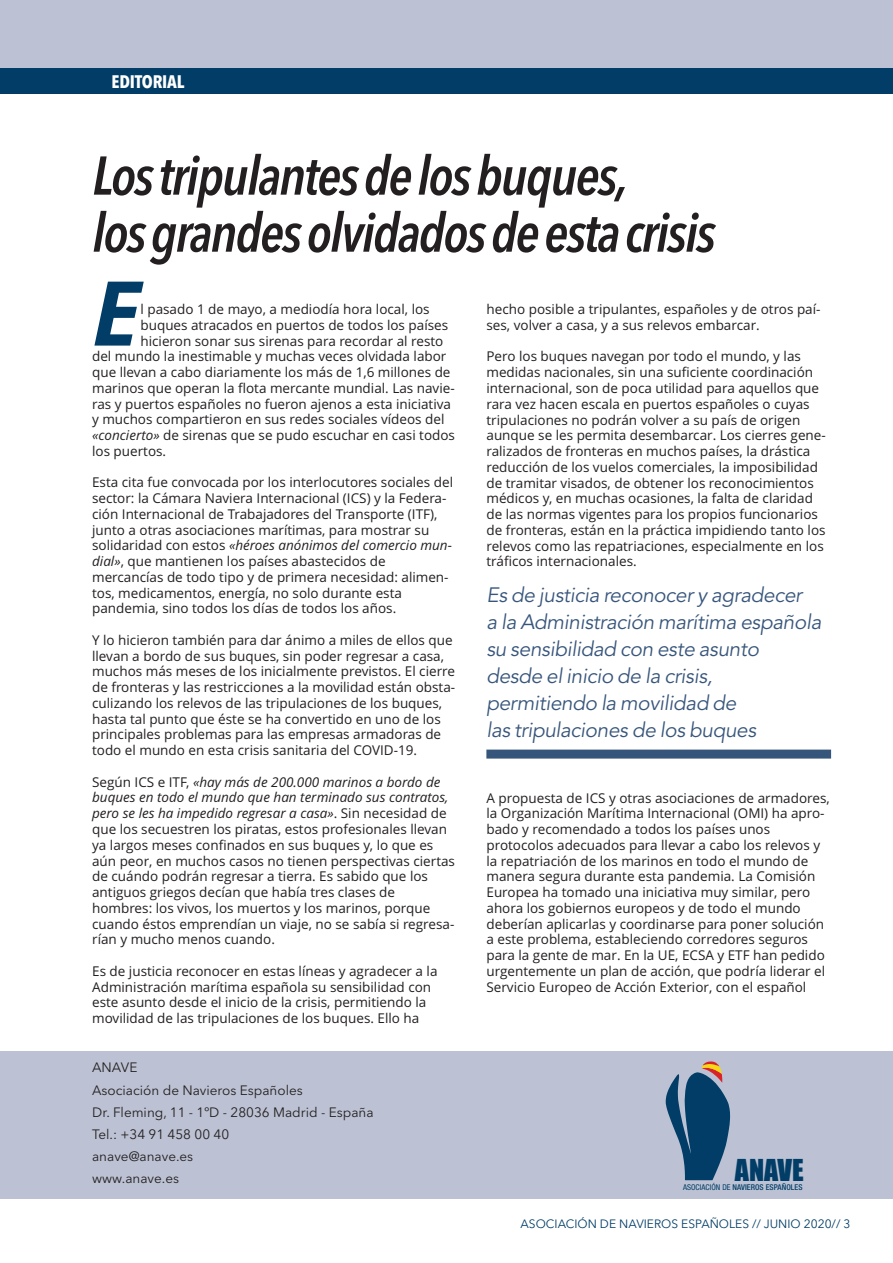
<style>
.page{position:relative;width:893px;height:1263px;background:#fff}
.page>*{position:absolute;margin:0;border:0;box-sizing:border-box;transform-origin:0 0}
.t1{font:italic 700 89.55px "Open Sans";color:#013d66}
.t2{font:italic 600 54px/57px "Avenir Next Condensed";letter-spacing:-.035em;color:#231f20}
.t3{font:27.9px "Impact";letter-spacing:-.005em;color:#013d66}
.t4{font:italic 20.7px/27px "Avenir";letter-spacing:-.015em;color:#38567c}
.t5{font:700 18px "Avenir Next Condensed";letter-spacing:-.01em;color:#fff}
.t6{font:13.5px/15.8px "Open Sans";color:#231f20}
.t7{font:13.5px/22.2px "Avenir Next";color:#231f20}
.t8{font:12px "Avenir Next";color:#013d66}
.t9{font:500 condensed 7.95px "Helvetica Neue LT Std";letter-spacing:.005em;color:#013d66}
.s1{font-style:italic}
.s2{font-weight:400}
</style>
<div class="page">
<div style="left:0;top:0;width:893px;height:94px;background:#bcc2d3"></div>
<div style="left:0;top:1051px;width:893px;height:148px;background:#bcc2d3"></div>
<div style="left:0;top:68px;width:893px;height:26px;background:#013d66"></div>
<svg style="left:666px;top:1061px;width:64px;height:119px"></svg>
<div style="left:486px;top:749px;width:345px;height:9px;background:#35557b"></div>
<h3 class="t5" style="left:111px;top:70px;width:74px">EDITORIAL</h3>
<h2 class="t2" style="left:92px;top:147px;width:625px">Los tripulantes de los buques,<br>los grandes olvidados de esta crisis</h2>
<h1 class="t1" style="left:92px;top:262px;width:50px">E</h1>
<p class="t6" style="left:140px;top:302px;width:291px">l pasado 1 de mayo, a mediodía hora local, los</p>
<p class="t6" style="left:140px;top:317px;width:309px">buques atracados en puertos de todos los países</p>
<p class="t6" style="left:140px;top:333px;width:304px">hicieron sonar sus sirenas para recordar al resto</p>
<p class="t6" style="left:92px;top:349px;width:356px">del mundo la inestimable y muchas veces olvidada labor</p>
<p class="t6" style="left:92px;top:365px;width:360px">que llevan a cabo diariamente los más de 1,6 millones de</p>
<p class="t6" style="left:92px;top:380px;width:364px">marinos que operan la flota mercante mundial. Las navie-</p>
<p class="t6" style="left:92px;top:396px;width:360px">ras y puertos españoles no fueron ajenos a esta iniciativa</p>
<p class="t6" style="left:92px;top:412px;width:354px">y muchos compartieron en sus redes sociales vídeos del</p>
<p class="t6" style="left:92px;top:428px;width:364px"><span class="s1">«concierto»</span> de sirenas que se pudo escuchar en casi todos</p>
<p class="t6" style="left:92px;top:443px;width:76px">los puertos.</p>
<p class="t6" style="left:92px;top:475px;width:362px">Esta cita fue convocada por los interlocutores sociales del sector: la Cámara Naviera Internacional (ICS) y la Federa&shy;ción Internacional de Trabajadores del Transporte (ITF), junto a otras asociaciones marítimas, para mostrar su solidaridad con estos <span class="s1">«héroes anónimos del comercio mun&shy;dial»</span>, que mantienen los países abastecidos de mercancías de todo tipo y de primera necesidad: alimen&shy;tos, medicamentos, energía, no solo durante esta pandemia, sino todos los días de todos los años.</p>
<p class="t6" style="left:92px;top:632px;width:365px">Y lo hicieron también para dar ánimo a miles de ellos que llevan a bordo de sus buques, sin poder regresar a casa, muchos más meses de los inicialmente previstos. El cierre de fronteras y las restricciones a la movilidad están obsta&shy;culizando los relevos de las tripulaciones de los buques, hasta tal punto que éste se ha convertido en uno de los principales problemas para las empresas armadoras de todo el mundo en esta crisis sanitaria del COVID-19.</p>
<p class="t6" style="left:92px;top:774px;width:364px">Según ICS e ITF, <span class="s1">«hay más de 200.000 marinos a bordo de buques en todo el mundo que han terminado sus contratos, pero se les ha impedido regresar a casa»</span>. Sin necesidad de que los secuestren los piratas, estos profesionales llevan ya largos meses confinados en sus buques y, lo que es aún peor, en muchos casos no tienen perspectivas ciertas de cuándo podrán regresar a tierra. Es sabido que los antiguos griegos decían que había tres clases de hombres: los vivos, los muertos y los marinos, porque cuando éstos emprendían un viaje, no se sabía si regresa&shy;rían y mucho menos cuando.</p>
<p class="t6" style="left:92px;top:963px;width:347px">Es de justicia reconocer en estas líneas y agradecer a la Administración marítima española su sensibilidad con este asunto desde el inicio de la crisis, permitiendo la movilidad de las tripulaciones de los buques. Ello ha</p>
<p class="t6" style="left:486px;top:302px;width:336px">hecho posible a tripulantes, españoles y de otros paí&shy;ses, volver a casa, y a sus relevos embarcar.</p>
<p class="t6" style="left:486px;top:349px;width:341px">Pero los buques navegan por todo el mundo, y las medidas nacionales, sin una suficiente coordinación internacional, son de poca utilidad para aquellos que rara vez hacen escala en puertos españoles o cuyas tripulaciones no podrán volver a su país de origen aunque se les permita desembarcar. Los cierres gene&shy;ralizados de fronteras en muchos países, la drástica reducción de los vuelos comerciales, la imposibilidad de tramitar visados, de obtener los reconocimientos médicos y, en muchas ocasiones, la falta de claridad de las normas vigentes para los propios funcionarios de fronteras, están en la práctica impidiendo tanto los relevos como las repatriaciones, especialmente en los tráficos internacionales.</p>
<h3 class="t4" style="left:486px;top:582px;width:336px">Es de justicia reconocer y agradecer<br>a la Administración marítima española su sensibilidad con este asunto<br>desde el inicio de la crisis, permitiendo la movilidad de<br>las tripulaciones de los buques</h3>
<p class="t6" style="left:486px;top:790px;width:345px">A propuesta de ICS y otras asociaciones de armadores, la Organización Marítima Internacional (OMI) ha apro&shy;bado y recomendado a todos los países unos protocolos adecuados para llevar a cabo los relevos y la repatriación de los marinos en todo el mundo de manera segura durante esta pandemia. La Comisión Europea ha tomado una iniciativa muy similar, pero ahora los gobiernos europeos y de todo el mundo deberían aplicarlas y coordinarse para poner solución a este problema, estableciendo corredores seguros para la gente de mar. En la UE, ECSA y ETF han pedido urgentemente un plan de acción, que podría liderar el Servicio Europeo de Acción Exterior, con el español</p>
<p class="t7" style="left:92px;top:1056px;width:283px">ANAVE<br>Asociación de Navieros Españoles<br>Dr. Fleming, 11 - 1ºD - 28036 Madrid - España<br>Tel.: +34 91 458 00 40<br>anave@anave.es<br>www.anave.es</p>
<h3 class="t3" style="left:735px;top:1148px;width:70px">ANAVE</h3>
<p class="t9" style="left:683px;top:1184px;width:121px"><span class="s2">ASOCIACIÓN DE</span> NAVIEROS ESPAÑOLES</p>
<p class="t8" style="left:521px;top:1214px;width:331px">ASOCIACIÓN DE NAVIEROS ESPAÑOLES // JUNIO 2020// 3</p>
</div>
